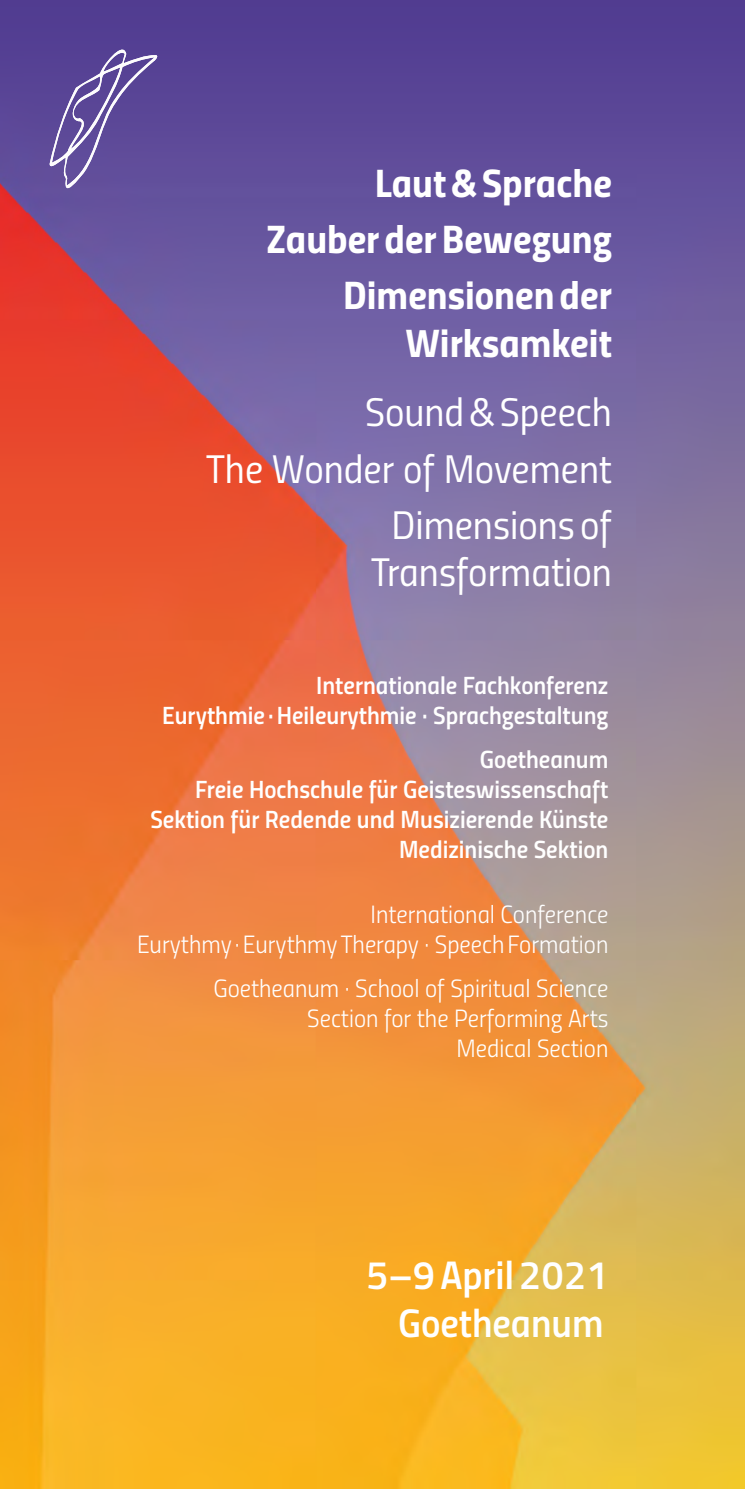
<style>
.page{position:relative;width:745px;height:1489px;background:#fff}
.page>*{position:absolute;margin:0;border:0;box-sizing:border-box;transform-origin:0 0}
.t1{font:40px/56.2px "Titillium Regular Upright";color:#fff;text-align:right}
.t2{font:40px/56.2px "Titillium Bold Upright";color:#fff;text-align:right}
.t3{font:40px/48px "Titillium Semibold Upright";color:#fff;text-align:right}
.t4{font:25px/30px "Titillium Semibold Upright";color:#fff;text-align:right}
.t5{font:25px/30px "Titillium Light Upright";color:#fff;text-align:right}
</style>
<div class="page">
<img style="left:0;top:0;width:744px;height:1488px">
<svg style="left:50px;top:39px;width:109px;height:152px;background:#6a58a1"></svg>
<h1 class="t2" style="left:266px;top:152px;width:346px">Laut&amp;Sprache<br>ZauberderBewegung<br>Dimensionender</h1>
<h1 class="t2" style="left:405px;top:312px;width:208px">Wirksamkeit</h1>
<h1 class="t1" style="left:206px;top:382px;width:407px">Sound&amp;Speech<br>The Wonder of Movement<br>Dimensions of</h1>
<h1 class="t1" style="left:371px;top:541px;width:242px">Transformation</h1>
<p class="t4" style="left:162px;top:668px;width:447px">Internationale Fachkonferenz<br>Eurythmie ·Heileurythmie · Sprachgestaltung</p>
<p class="t4" style="left:150px;top:743px;width:459px">Goetheanum<br>Freie Hochschule für Geisteswissenschaft<br>Sektion für Redende und Musizierende Künste<br>Medizinische Sektion</p>
<p class="t5" style="left:137px;top:898px;width:472px">International Conference<br>Eurythmy ·Eurythmy Therapy · Speech Formation</p>
<p class="t5" style="left:213px;top:972px;width:396px">Goetheanum · School of Spiritual Science<br>Section for the Performing Arts<br>Medical Section</p>
<h1 class="t3" style="left:366px;top:1248px;width:244px">5–9April2021<br>Goetheanum</h1>
</div>
